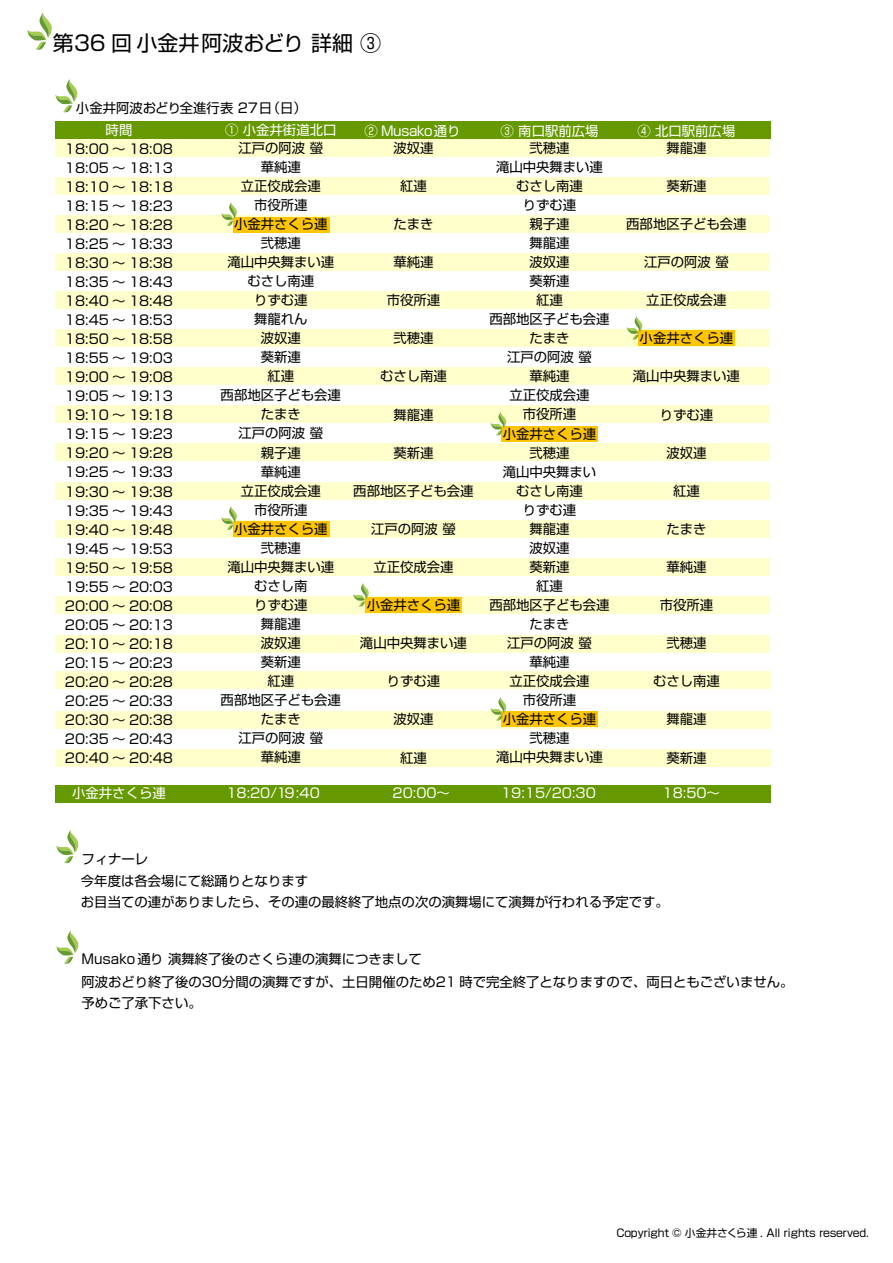
<style>
.page{position:relative;width:893px;height:1263px;background:#fff}
.page>*{position:absolute;margin:0;border:0;box-sizing:border-box;transform-origin:0 0}
.t1{font:21px "Shin Go Pro";color:#000}
.t2{font:13.35px/19px "Shin Go Pro";color:#000}
.t3{font:13.35px "Shin Go Pro";color:#fff}
.t4{font:13.35px "Shin Go Pro";letter-spacing:-.02em;color:#fff}
.t5{font:10.8px "Shin Go Pro";color:#000}
.s1{color:#fff}
</style>
<div class="page">
<div style="left:55px;top:291px;width:714px;height:18px;background:#ffc"></div>
<div style="left:55px;top:785px;width:715px;height:17px;background:#690"></div>
<div style="left:55px;top:122px;width:715px;height:17px;background:#690"></div>
<div style="left:55px;top:139px;width:714px;height:17px;background:#ffc"></div>
<div style="left:55px;top:177px;width:714px;height:17px;background:#ffc"></div>
<div style="left:55px;top:215px;width:714px;height:17px;background:#ffc"></div>
<div style="left:55px;top:253px;width:714px;height:17px;background:#ffc"></div>
<div style="left:55px;top:329px;width:714px;height:18px;background:#ffc"></div>
<div style="left:55px;top:368px;width:714px;height:17px;background:#ffc"></div>
<div style="left:55px;top:406px;width:714px;height:17px;background:#ffc"></div>
<div style="left:55px;top:444px;width:714px;height:17px;background:#ffc"></div>
<div style="left:55px;top:482px;width:714px;height:17px;background:#ffc"></div>
<div style="left:55px;top:521px;width:714px;height:17px;background:#ffc"></div>
<div style="left:55px;top:559px;width:714px;height:17px;background:#ffc"></div>
<div style="left:55px;top:597px;width:714px;height:17px;background:#ffc"></div>
<div style="left:55px;top:635px;width:714px;height:17px;background:#ffc"></div>
<div style="left:56px;top:672px;width:714px;height:17px;background:#ffc"></div>
<div style="left:56px;top:711px;width:714px;height:17px;background:#ffc"></div>
<div style="left:56px;top:749px;width:714px;height:17px;background:#ffc"></div>
<svg style="left:27px;top:12px;width:25px;height:38px"></svg>
<svg style="left:55px;top:79px;width:23px;height:33px"></svg>
<svg style="left:56px;top:830px;width:23px;height:33px"></svg>
<svg style="left:56px;top:930px;width:23px;height:34px"></svg>
<div style="left:365px;top:597px;width:97px;height:16px;background:#ffc500"></div>
<div style="left:501px;top:426px;width:97px;height:16px;background:#ffc500"></div>
<svg style="left:490px;top:412px;width:16px;height:23px"></svg>
<div style="left:501px;top:711px;width:97px;height:16px;background:#ffc500"></div>
<svg style="left:490px;top:697px;width:16px;height:23px"></svg>
<div style="left:638px;top:330px;width:96px;height:16px;background:#ffc500"></div>
<svg style="left:626px;top:316px;width:16px;height:24px"></svg>
<div style="left:233px;top:217px;width:97px;height:15px;background:#ffc500"></div>
<svg style="left:221px;top:202px;width:16px;height:24px"></svg>
<div style="left:233px;top:521px;width:97px;height:15px;background:#ffc500"></div>
<svg style="left:221px;top:506px;width:16px;height:24px"></svg>
<svg style="left:353px;top:583px;width:16px;height:23px"></svg>
<p class="t1" style="left:53px;top:26px;width:330px">第36 回小金井阿波おどり 詳細 ③</p>
<p class="t2" style="left:225px;top:95px;width:113px;line-height:21.9px;text-indent:-149px">小金井阿波おどり全進行表 27日（日）<br><span class="s1">① 小金井街道北口</span></p>
<p class="t3" style="left:106px;top:119px;width:28px">時間</p>
<p class="t4" style="left:364px;top:120px;width:98px">② Musako通り</p>
<p class="t3" style="left:500px;top:120px;width:99px">③ 南口駅前広場</p>
<p class="t3" style="left:637px;top:120px;width:99px">④ 北口駅前広場</p>
<p class="t2" style="left:65px;top:137px;width:110px;text-align:justify">18:00 ～ 18:08<br>18:05 ～ 18:13<br>18:10 ～ 18:18<br>18:15 ～ 18:23<br>18:20 ～ 18:28<br>18:25 ～ 18:33<br>18:30 ～ 18:38<br>18:35 ～ 18:43<br>18:40 ～ 18:48<br>18:45 ～ 18:53<br>18:50 ～ 18:58<br>18:55 ～ 19:03<br>19:00 ～ 19:08<br>19:05 ～ 19:13<br>19:10 ～ 19:18<br>19:15 ～ 19:23<br>19:20 ～ 19:28<br>19:25 ～ 19:33<br>19:30 ～ 19:38<br>19:35 ～ 19:43<br>19:40 ～ 19:48<br>19:45 ～ 19:53<br>19:50 ～ 19:58<br>19:55 ～ 20:03<br>20:00 ～ 20:08<br>20:05 ～ 20:13<br>20:10 ～ 20:18<br>20:15 ～ 20:23<br>20:20 ～ 20:28<br>20:25 ～ 20:33<br>20:30 ～ 20:38<br>20:35 ～ 20:43<br>20:40 ～ 20:48</p>
<p class="t2" style="left:221px;top:136px;width:122px;text-align:center">江戸の阿波 螢<br>華純連<br>立正佼成会連<br>市役所連<br>小金井さくら連<br>弐穂連<br>滝山中央舞まい連むさし南連<br>りずむ連<br>舞龍れん<br>波奴連<br>葵新連<br>紅連<br>西部地区子ども会連たまき<br>江戸の阿波 螢<br>親子連<br>華純連<br>立正佼成会連<br>市役所連<br>小金井さくら連<br>弐穂連<br>滝山中央舞まい連むさし南<br>りずむ連<br>舞龍連<br>波奴連<br>葵新連<br>紅連<br>西部地区子ども会連たまき<br>江戸の阿波 螢<br>華純連</p>
<p class="t2" style="left:489px;top:137px;width:122px;text-align:center">弐穂連<br>滝山中央舞まい連むさし南連<br>りずむ連<br>親子連<br>舞龍連<br>波奴連<br>葵新連<br>紅連<br>西部地区子ども会連たまき<br>江戸の阿波 螢<br>華純連<br>立正佼成会連<br>市役所連<br>小金井さくら連<br>弐穂連<br>滝山中央舞まい<br>むさし南連<br>りずむ連<br>舞龍連<br>波奴連<br>葵新連<br>紅連<br>西部地区子ども会連たまき<br>江戸の阿波 螢<br>華純連<br>立正佼成会連<br>市役所連<br>小金井さくら連<br>弐穂連<br>滝山中央舞まい連</p>
<p class="t2" style="left:393px;top:137px;width:42px">波奴連</p>
<p class="t2" style="left:400px;top:175px;width:28px">紅連</p>
<p class="t2" style="left:393px;top:213px;width:42px">たまき</p>
<p class="t2" style="left:393px;top:251px;width:42px">華純連</p>
<p class="t2" style="left:387px;top:289px;width:55px">市役所連</p>
<p class="t2" style="left:393px;top:327px;width:42px">弐穂連</p>
<p class="t2" style="left:380px;top:365px;width:68px">むさし南連</p>
<p class="t2" style="left:393px;top:403px;width:42px">舞龍連</p>
<p class="t2" style="left:393px;top:441px;width:42px">葵新連</p>
<p class="t2" style="left:353px;top:479px;width:122px">西部地区子ども会連</p>
<p class="t2" style="left:371px;top:518px;width:86px">江戸の阿波 螢</p>
<p class="t2" style="left:373px;top:556px;width:82px">立正佼成会連</p>
<p class="t2" style="left:367px;top:594px;width:95px">小金井さくら連</p>
<p class="t2" style="left:360px;top:632px;width:108px">滝山中央舞まい連</p>
<p class="t2" style="left:387px;top:670px;width:55px">りずむ連</p>
<p class="t2" style="left:393px;top:708px;width:42px">波奴連</p>
<p class="t2" style="left:400px;top:746px;width:28px">紅連</p>
<p class="t2" style="left:666px;top:137px;width:42px">舞龍連</p>
<p class="t2" style="left:666px;top:175px;width:42px">葵新連</p>
<p class="t2" style="left:626px;top:213px;width:122px">西部地区子ども会連</p>
<p class="t2" style="left:644px;top:251px;width:86px">江戸の阿波 螢</p>
<p class="t2" style="left:646px;top:289px;width:82px">立正佼成会連</p>
<p class="t2" style="left:640px;top:327px;width:95px">小金井さくら連</p>
<p class="t2" style="left:633px;top:365px;width:108px">滝山中央舞まい連</p>
<p class="t2" style="left:660px;top:403px;width:55px">りずむ連</p>
<p class="t2" style="left:666px;top:441px;width:42px">波奴連</p>
<p class="t2" style="left:673px;top:480px;width:28px">紅連</p>
<p class="t2" style="left:666px;top:518px;width:42px">たまき</p>
<p class="t2" style="left:666px;top:556px;width:42px">華純連</p>
<p class="t2" style="left:660px;top:594px;width:55px">市役所連</p>
<p class="t2" style="left:666px;top:632px;width:42px">弐穂連</p>
<p class="t2" style="left:653px;top:670px;width:68px">むさし南連</p>
<p class="t2" style="left:666px;top:708px;width:42px">舞龍連</p>
<p class="t2" style="left:666px;top:746px;width:42px">葵新連</p>
<p class="t3" style="left:72px;top:782px;width:95px">小金井さくら連</p>
<p class="t3" style="left:226px;top:782px;width:95px">18:20/19:40</p>
<p class="t3" style="left:393px;top:782px;width:59px">20:00～</p>
<p class="t3" style="left:663px;top:782px;width:59px">18:50～</p>
<p class="t3" style="left:501px;top:782px;width:96px">19:15/20:30</p>
<p class="t2" style="left:81px;top:846px;width:229px;line-height:22.5px">フィナーレ<br>今年度は各会場にて総踊りとなります</p>
<p class="t2" style="left:81px;top:891px;width:589px">お目当ての連がありましたら、その連の最終終了地点の次の演舞場にて演舞が行われる予定です。</p>
<p class="t2" style="left:81px;top:946px;width:713px;line-height:22.5px">Musako 通り 演舞終了後のさくら連の演舞につきまして<br>阿波おどり終了後の30分間の演舞ですが、土日開催のため21 時で完全終了となりますので、両日ともございません。</p>
<p class="t2" style="left:81px;top:991px;width:122px">予めご了承下さい。</p>
<p class="t5" style="left:616px;top:1224px;width:254px">Copyright © 小金井さくら連 . All rights reserved.</p>
</div>
